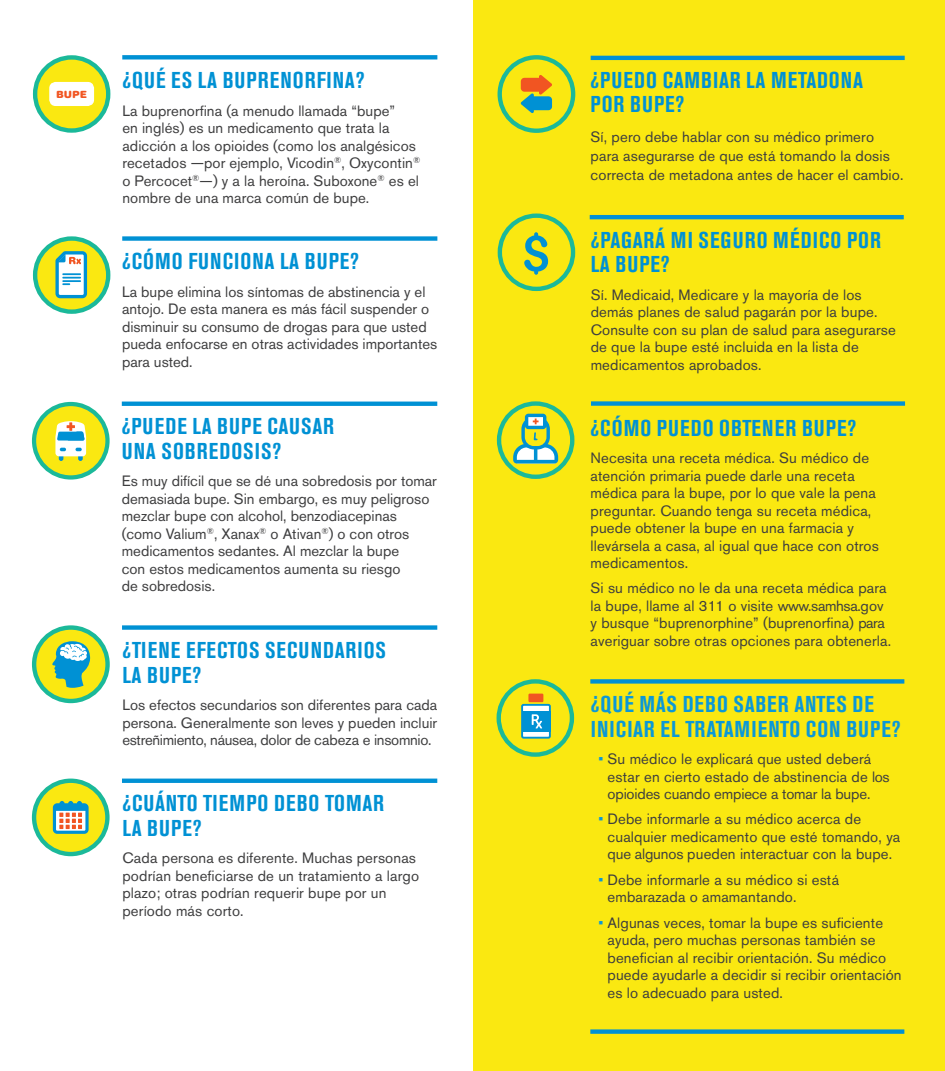
<style>
.page{position:relative;width:945px;height:1071px;background:#fff}
.page>*{position:absolute;margin:0;border:0;box-sizing:border-box;transform-origin:0 0}
.t1{font:700 condensed 22.75px/24.5px "Akzidenz Grotesk BQ";letter-spacing:.045em;color:#0091d4}
.t2{font:700 condensed 22.75px/24.5px "Akzidenz Grotesk BQ";letter-spacing:.04em;color:#0b98d7}
.t3{font:14.88px/17.5px "Akzidenz Grotesk BQ";letter-spacing:.01em;color:#3e3e3f}
.t4{font:900 9.97px "Helvetica Rounded";color:#f15522}
.s1{color:#0b98d7}
</style>
<div class="page">
<div style="left:473px;top:0;width:472px;height:1071px;background:#fae811"></div>
<hr style="left:591px;top:56px;width:314px;height:4px;background:#0091d4">
<div style="left:498px;top:55px;width:77px;height:78px;border:4px solid #1bb999;border-radius:50%"></div>
<svg style="left:521px;top:75px;width:31px;height:38px"></svg>
<div style="left:591px;top:401px;width:314px;height:5px;background:#0091d4"></div>
<svg style="left:499px;top:404px;width:73px;height:73px"></svg>
<div style="left:497px;top:401px;width:77px;height:78px;border:4px solid #1bb999;border-radius:50%"></div>
<svg style="left:513px;top:414px;width:45px;height:50px"></svg>
<svg style="left:122px;top:779px;width:315px;height:4px"></svg>
<div style="left:34px;top:781px;width:73px;height:73px;background:#fae811;border-radius:50%"></div>
<div style="left:32px;top:779px;width:78px;height:77px;border:4px solid #1bb999;border-radius:50%"></div>
<svg style="left:53px;top:801px;width:36px;height:33px"></svg>
<hr style="left:590px;top:215px;width:314px;height:4px;background:#0091d4">
<div style="left:498px;top:214px;width:77px;height:77px;border:4px solid #1bb999;border-radius:50%"></div>
<svg style="left:524px;top:232px;width:24px;height:43px"></svg>
<div style="left:122px;top:55px;width:315px;height:5px;background:#0091d4"></div>
<svg style="left:35px;top:57px;width:73px;height:74px;background:#e0e220"></svg>
<div style="left:33px;top:55px;width:77px;height:78px;border:4px solid #1bb999;border-radius:50%"></div>
<div style="left:50px;top:83px;width:43px;height:22px;background:#fff;border-radius:6px"></div>
<div style="left:49px;top:82px;width:45px;height:24px;border:2px solid #fff;border-radius:6px"></div>
<div style="left:122px;top:625px;width:315px;height:5px;background:#0091d4"></div>
<svg style="left:34px;top:628px;width:74px;height:73px;background:#dae124"></svg>
<div style="left:32px;top:625px;width:78px;height:78px;border:4px solid #1bb999;border-radius:50%"></div>
<svg style="left:52px;top:641px;width:38px;height:47px;background:#76bda2"></svg>
<div style="left:590px;top:679px;width:314px;height:5px;background:#0091d4"></div>
<div style="left:590px;top:1029px;width:314px;height:5px;background:#0091d4"></div>
<svg style="left:499px;top:681px;width:73px;height:74px"></svg>
<div style="left:497px;top:679px;width:77px;height:78px;border:4px solid #1bb999;border-radius:50%"></div>
<div style="left:528px;top:694px;width:15px;height:8px;background:#f15522"></div>
<div style="left:522px;top:705px;width:28px;height:33px;background:#fff;border-radius:2px"></div>
<div style="left:521px;top:704px;width:30px;height:35px;border:2px solid #0091d4;border-radius:2px"></div>
<div style="left:522px;top:711px;width:29px;height:21px;background:#0091d4"></div>
<svg style="left:532px;top:714px;width:10px;height:14px"></svg>
<svg style="left:122px;top:402px;width:315px;height:4px"></svg>
<div style="left:34px;top:404px;width:73px;height:73px;background:#fae811;border-radius:50%"></div>
<div style="left:32px;top:402px;width:78px;height:78px;border:4px solid #1bb999;border-radius:50%"></div>
<svg style="left:55px;top:421px;width:31px;height:40px"></svg>
<div style="left:122px;top:236px;width:315px;height:5px;background:#0091d4"></div>
<svg style="left:35px;top:239px;width:73px;height:73px;background:#dde122"></svg>
<div style="left:33px;top:236px;width:77px;height:78px;border:4px solid #1bb999;border-radius:50%"></div>
<svg style="left:55px;top:251px;width:32px;height:47px"></svg>
<p class="t4" style="left:56px;top:88px;width:32px">BUPE</p>
<h1 class="t1" style="left:122px;top:68px;width:244px">¿QUÉ ES LA BUPRENORFINA?</h1>
<p class="t3" style="left:122px;top:102px;width:299px">La buprenorfina (a menudo llamada “bupe”<br>en inglés) es un medicamento que trata la adicción a los opioides (como los analgésicos recetados —por ejemplo, Vicodin<sup>®</sup>, Oxycontin<sup>® </sup>o Percocet<sup>®</sup>—) y a la heroína. Suboxone<sup>®</sup> es el nombre de una marca común de bupe.</p>
<h1 class="t1" style="left:122px;top:249px;width:239px">¿CÓMO FUNCIONA LA BUPE?</h1>
<p class="t3" style="left:122px;top:283px;width:317px">La bupe elimina los síntomas de abstinencia y el antojo. De esta manera es más fácil suspender o disminuir su consumo de drogas para que usted pueda enfocarse en otras actividades importantes para usted.</p>
<h1 class="t1" style="left:591px;top:68px;width:274px">¿PUEDO CAMBIAR LA METADONA<br>POR BUPE?</h1>
<p class="t3" style="left:591px;top:127px;width:314px;line-height:19.2px">Sí, pero debe hablar con su médico primero para asegurarse de que está tomando la dosis correcta de metadona antes de hacer el cambio.</p>
<h1 class="t1" style="left:591px;top:228px;width:292px">¿PAGARÁ MI SEGURO MÉDICO POR<br>LA BUPE?</h1>
<p class="t3" style="left:591px;top:286px;width:307px">Sí. Medicaid, Medicare y la mayoría de los demás planes de salud pagarán por la bupe.<br>Consulte con su plan de salud para asegurarse de que la bupe esté incluida en la lista de medicamentos aprobados.</p>
<h1 class="t1" style="left:591px;top:415px;width:267px">¿CÓMO PUEDO OBTENER BUPE?</h1>
<p class="t3" style="left:591px;top:449px;width:290px">Necesita una receta médica. Su médico de atención primaria puede darle una receta médica para la bupe, por lo que vale la pena preguntar. Cuando tenga su receta médica, puede obtener la bupe en una farmacia y llevársela a casa, al igual que hace con otros medicamentos.</p>
<p class="t3" style="left:591px;top:579px;width:302px">Si su médico no le da una receta médica para la bupe, llame al 311 o visite www.samhsa.gov y busque “buprenorphine” (buprenorfina) para averiguar sobre otras opciones para obtenerla.</p>
<h1 class="t1" style="left:122px;top:414px;width:214px">¿PUEDE LA BUPE CAUSAR<br>UNA SOBREDOSIS?</h1>
<p class="t3" style="left:122px;top:472px;width:317px">Es muy difícil que se dé una sobredosis por tomar demasiada bupe. Sin embargo, es muy peligroso mezclar bupe con alcohol, benzodiacepinas (como Valium<sup>®</sup>, Xanax<sup>®</sup> o Ativan<sup>®</sup>) o con otros medicamentos sedantes. Al mezclar la bupe<br>con estos medicamentos aumenta su riesgo<br>de sobredosis.</p>
<h1 class="t1" style="left:122px;top:638px;width:265px">¿TIENE EFECTOS SECUNDARIOS<br>LA BUPE?</h1>
<p class="t3" style="left:122px;top:696px;width:316px;text-align:justify">Los efectos secundarios son diferentes para cada persona. Generalmente son leves y pueden incluir estreñimiento, náusea, dolor de cabeza e insomnio.</p>
<h1 class="t2" style="left:591px;top:692px;width:311px">¿QUÉ MÁS DEBO SABER ANTES DE<br>INICIAR EL TRATAMIENTO CON BUPE?</h1>
<p class="t3" style="left:608px;top:750px;width:283px;text-indent:-9px"><span class="s1">•</span> Su médico le explicará que usted deberá estar en cierto estado de abstinencia de los opioides cuando empiece a tomar la bupe.</p>
<p class="t3" style="left:608px;top:810px;width:294px;text-indent:-9px"><span class="s1">•</span> Debe informarle a su médico acerca de cualquier medicamento que esté tomando, ya que algunos pueden interactuar con la bupe.</p>
<p class="t3" style="left:608px;top:871px;width:233px;text-indent:-9px"><span class="s1">•</span> Debe informarle a su médico si está embarazada o amamantando.</p>
<p class="t3" style="left:608px;top:914px;width:296px;text-indent:-9px"><span class="s1">•</span> Algunas veces, tomar la bupe es suficiente ayuda, pero muchas personas también se benefician al recibir orientación. Su médico puede ayudarle a decidir si recibir orientación es lo adecuado para usted.</p>
<h1 class="t1" style="left:122px;top:791px;width:263px">¿CUÁNTO TIEMPO DEBO TOMAR<br>LA BUPE?</h1>
<p class="t3" style="left:122px;top:849px;width:298px">Cada persona es diferente. Muchas personas podrían beneficiarse de un tratamiento a largo plazo; otras podrían requerir bupe por un período más corto.</p>
</div>
